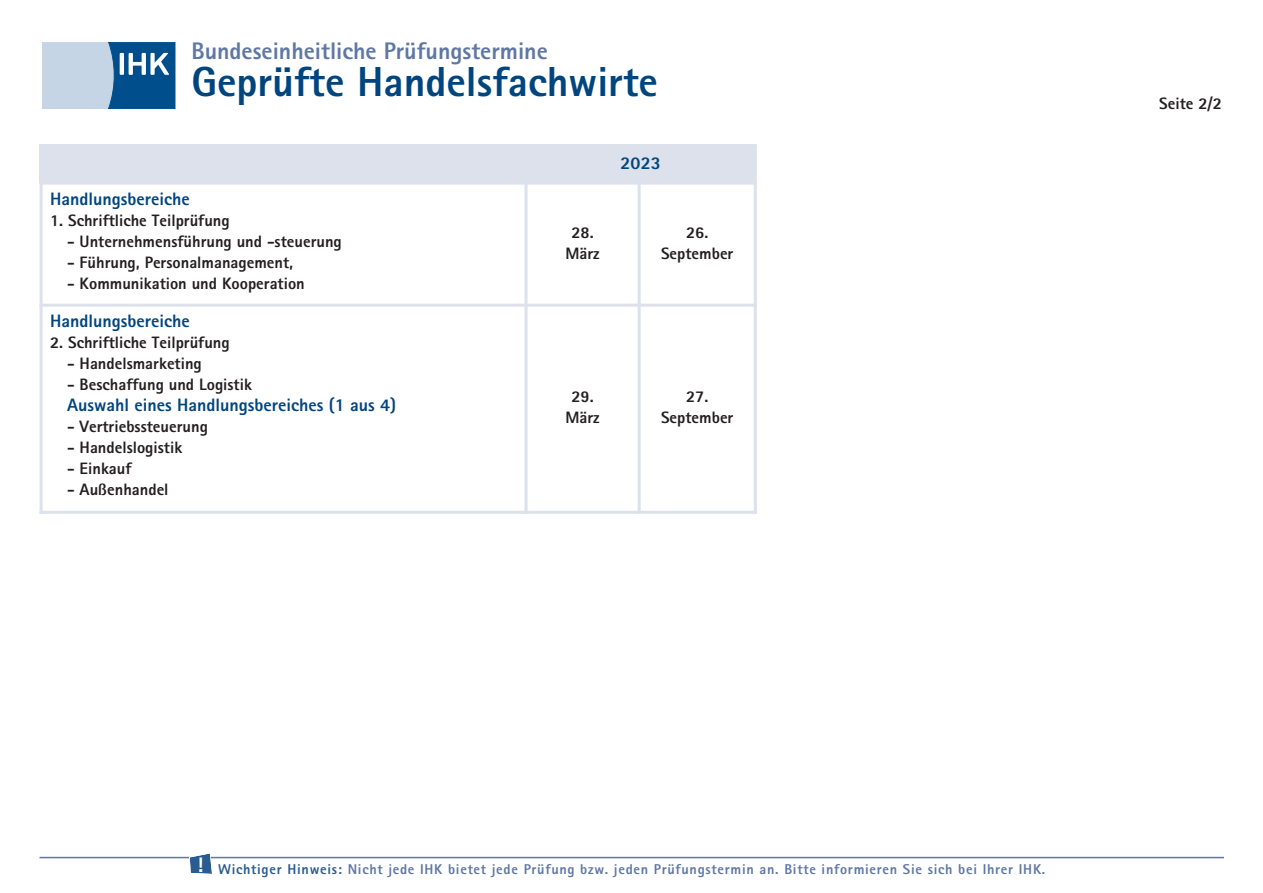
<style>
.page{position:relative;width:1263px;height:893px;background:#fff}
.page>*{position:absolute;margin:0;border:0;box-sizing:border-box;transform-origin:0 0}
.t1{font:800 42px "AT Rotis Sans Serif";color:#01457f}
.t2{font:800 24px "AT Rotis Sans Serif";color:#5f77a5}
.t3{font:800 18px "AT Rotis Sans Serif";color:#01457f}
.t4{font:800 16.5px/21px "AT Rotis Sans Serif";color:#231f20;text-align:center}
.t5{font:800 14.25px "AT Rotis Sans Serif";letter-spacing:.05em;color:#5f77a5}
.s1{color:#2a5b91}
</style>
<div class="page">
<svg style="left:42px;top:42px;width:133px;height:67px;background:#769fc1"></svg>
<hr style="left:40px;top:857px;width:1184px;height:1px;background:#5f77a5">
<svg style="left:189px;top:853px;width:24px;height:21px"></svg>
<div style="left:40px;top:145px;width:486px;height:38px;background:#dce1ec"></div>
<div style="left:526px;top:145px;width:229px;height:38px;background:#dce1ec"></div>
<hr style="left:40px;top:145px;width:3px;height:369px;background:#dce1ec">
<hr style="left:524px;top:145px;width:3px;height:369px;background:#dce1ec">
<hr style="left:638px;top:182px;width:3px;height:332px;background:#dce1ec">
<hr style="left:754px;top:145px;width:3px;height:369px;background:#dce1ec">
<hr style="left:40px;top:182px;width:717px;height:3px;background:#dce1ec">
<hr style="left:40px;top:304px;width:717px;height:3px;background:#dce1ec">
<hr style="left:40px;top:511px;width:717px;height:3px;background:#dce1ec">
<h2 class="t2" style="left:191px;top:42px;width:358px">Bundeseinheitliche Prüfungstermine</h2>
<h1 class="t1" style="left:191px;top:67px;width:468px">Geprüfte Handelsfachwirte</h1>
<p class="t3" style="left:50px;top:192px;width:141px">Handlungsbereiche</p>
<p class="t4" style="left:50px;top:211px;width:181px">1. Schriftliche Teilprüfung</p>
<p class="t4" style="left:67px;top:232px;width:276px">- Unternehmensführung und -steuerung</p>
<p class="t4" style="left:67px;top:253px;width:228px">- Führung, Personalmanagement,</p>
<p class="t4" style="left:67px;top:274px;width:239px">- Kommunikation und Kooperation</p>
<p class="t3" style="left:50px;top:314px;width:141px">Handlungsbereiche</p>
<p class="t4" style="left:50px;top:333px;width:181px">2. Schriftliche Teilprüfung</p>
<p class="t4" style="left:67px;top:354px;width:136px">- Handelsmarketing</p>
<p class="t4" style="left:67px;top:375px;width:186px">- Beschaffung und Logistik</p>
<p class="t3" style="left:67px;top:398px;width:330px">Auswahl eines Handlungsbereiches (1 aus 4)</p>
<p class="t4" style="left:67px;top:417px;width:142px">- Vertriebssteuerung</p>
<p class="t4" style="left:67px;top:438px;width:117px">- Handelslogistik</p>
<p class="t4" style="left:67px;top:459px;width:66px">- Einkauf</p>
<p class="t4" style="left:67px;top:480px;width:103px">- Außenhandel</p>
<p class="t3" style="left:621px;top:156px;width:42px">2023</p>
<p class="t4" style="left:565px;top:223px;width:36px">28.<br>März</p>
<p class="t4" style="left:661px;top:223px;width:74px">26.<br>September</p>
<p class="t4" style="left:565px;top:388px;width:36px">29.<br>März</p>
<p class="t4" style="left:661px;top:388px;width:74px">27.<br>September</p>
<p class="t4" style="left:1159px;top:95px;width:64px">Seite 2/2</p>
<p class="t5" style="left:197px;top:864px;width:850px"><sup>!</sup> <span class="s1">Wichtiger Hinweis:</span> Nicht jede IHK bietet jede Prüfung bzw. jeden Prüfungstermin an. Bitte informieren Sie sich bei Ihrer IHK.</p>
</div>
